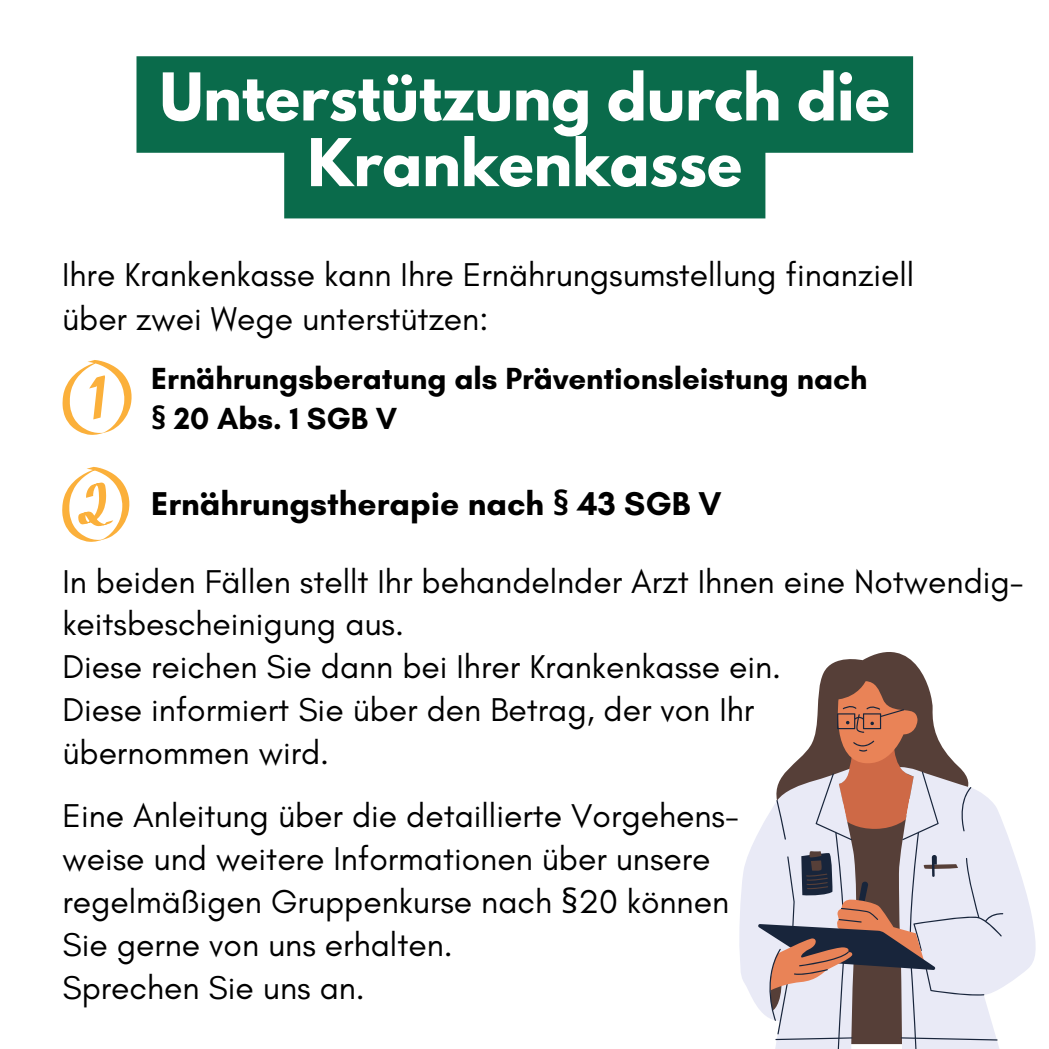
<style>
.page{position:relative;width:1049px;height:1049px;background:#fff}
.page>*{position:absolute;margin:0;border:0;box-sizing:border-box;transform-origin:0 0}
.t1{font:700 58.25px/65.5px "League Spartan";color:#fff;text-align:center}
.t2{font:33.5px/42.8px "Glacial Indifference";color:#000}
.t3{font:700 33.5px "Glacial Indifference";color:#000}
.t4{font:700 31px/39.5px "Glacial Indifference";color:#000}
.s1{font-family:"Noto Sans"}
</style>
<div class="page">
<svg style="left:62px;top:360px;width:70px;height:75px"></svg>
<svg style="left:62px;top:466px;width:68px;height:75px"></svg>
<svg style="left:739px;top:821px;width:297px;height:227px"></svg>
<svg style="left:775px;top:1020px;width:222px;height:28px;background:#c3c0c8"></svg>
<svg style="left:758px;top:652px;width:244px;height:368px"></svg>
<svg style="left:136px;top:56px;width:776px;height:162px;fill:#0a6b4b"></svg>
<h1 class="t1" style="left:160px;top:72px;width:731px">Unterstützung durch die<br>Krankenkasse</h1>
<p class="t2" style="left:62px;top:253px;width:853px">Ihre Krankenkasse kann Ihre Ernährungsumstellung finanziell über zwei Wege unterstützen:</p>
<p class="t4" style="left:151px;top:358px;width:717px">Ernährungsberatung als Präventionsleistung nach <span class="s1">§</span> 20 Abs. 1 SGB V</p>
<p class="t3" style="left:151px;top:482px;width:572px">Ernährungstherapie nach <span class="s1">§</span> 43 SGB V</p>
<p class="t2" style="left:62px;top:559px;width:962px">In beiden Fällen stellt Ihr behandelnder Arzt Ihnen eine Notwendig&shy;keitsbescheinigung aus.<br>Diese reichen Sie dann bei Ihrer Krankenkasse ein.<br>Diese informiert Sie über den Betrag, der von Ihr<br>übernommen wird.</p>
<p class="t2" style="left:62px;top:793px;width:677px">Eine Anleitung über die detaillierte Vorgehens&shy;weise und weitere Informationen über unsere regelmäßigen Gruppenkurse nach <span class="s1">§</span>20 können Sie gerne von uns erhalten.<br>Sprechen Sie uns an.</p>
</div>
